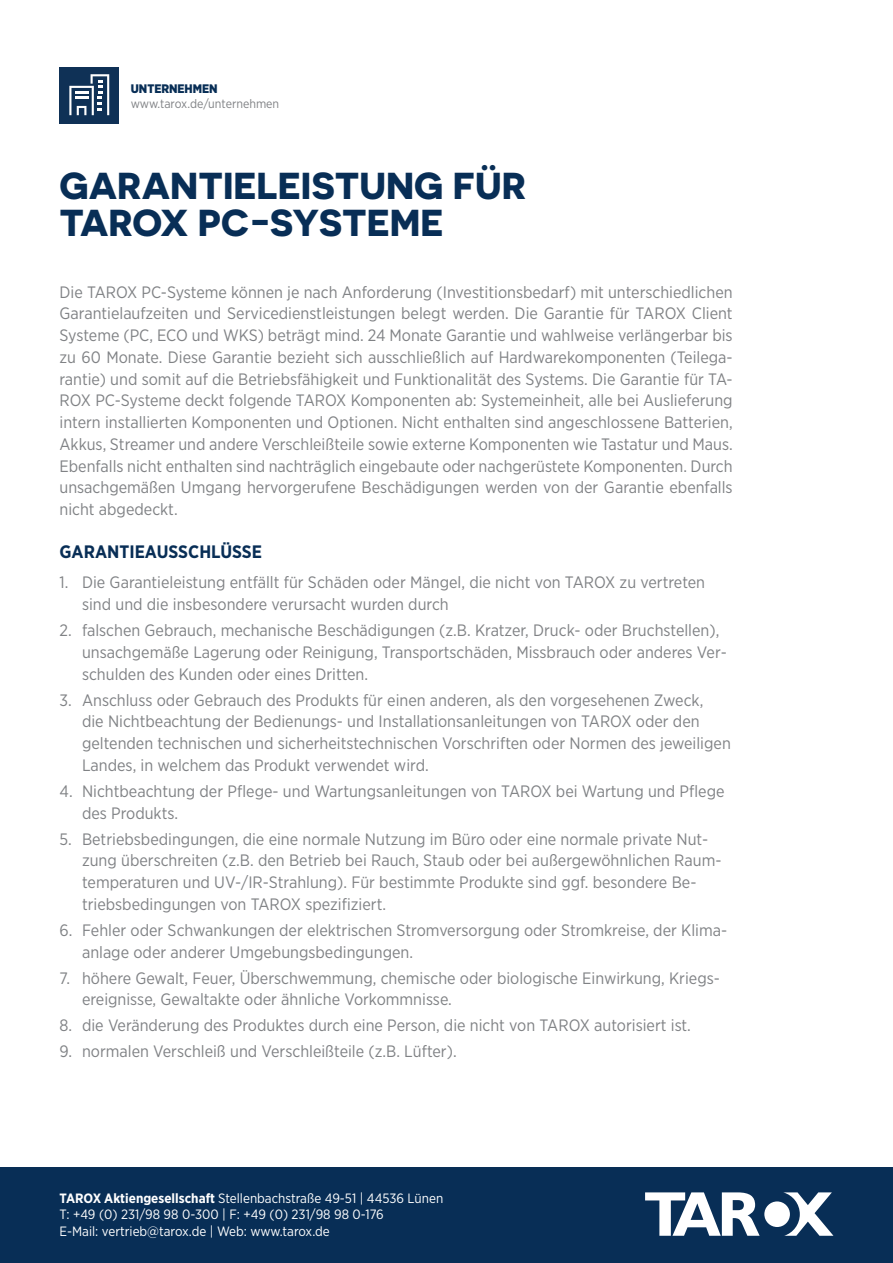
<style>
.page{position:relative;width:893px;height:1263px;background:#fff}
.page>*{position:absolute;margin:0;border:0;box-sizing:border-box;transform-origin:0 0}
.t1{font:700 37.5px/37.5px "Novecentosanswide";color:#082e56}
.t2{font:700 18px "Gotham Narrow";color:#082e56}
.t3{font:16.5px/21.8px "Gotham Narrow";color:#808285}
.t4{font:13.5px/16.5px "Gotham Narrow";color:#fff}
.t5{font:12.3px "Gotham Narrow";color:#808285}
.t6{font:900 12.3px "Gotham Narrow";color:#082e56}
.s1{font-weight:700}
</style>
<div class="page">
<div style="left:0;top:1167px;width:893px;height:96px;background:#082e56"></div>
<svg style="left:645px;top:1192px;width:115px;height:44px"></svg>
<svg style="left:783px;top:1192px;width:50px;height:44px"></svg>
<div style="left:764px;top:1201px;width:26px;height:26px;background:#fff;border-radius:50%"></div>
<div style="left:60px;top:67px;width:59px;height:56px;background:#0f3156"></div>
<svg style="left:69px;top:74px;width:40px;height:41px"></svg>
<p class="t6" style="left:131px;top:80px;width:88px">UNTERNEHMEN</p>
<p class="t5" style="left:131px;top:96px;width:150px">www.tarox.de/unternehmen</p>
<h1 class="t1" style="left:60px;top:166px;width:468px">GARANTIELEISTUNG FÜR<br>TAROX PC-SYSTEME</h1>
<p class="t3" style="left:60px;top:281px;width:675px;text-align:justify">Die TAROX PC-Systeme können je nach Anforderung (Investitionsbedarf) mit unterschiedlichen Garantielaufzeiten und Servicedienstleistungen belegt werden. Die Garantie für TAROX Client Systeme (PC, ECO und WKS) beträgt mind. 24 Monate Garantie und wahlweise verlängerbar bis zu 60 Monate. Diese Garantie bezieht sich ausschließlich auf Hardwarekomponenten (Teilega&shy;rantie) und somit auf die Betriebsfähigkeit und Funktionalität des Systems. Die Garantie für TA-ROX PC-Systeme deckt folgende TAROX Komponenten ab: Systemeinheit, alle bei Auslieferung intern installierten Komponenten und Optionen. Nicht enthalten sind angeschlossene Batterien, Akkus, Streamer und andere Verschleißteile sowie externe Komponenten wie Tastatur und Maus.<br>Ebenfalls nicht enthalten sind nachträglich eingebaute oder nachgerüstete Komponenten. Durch unsachgemäßen Umgang hervorgerufene Beschädigungen werden von der Garantie ebenfalls nicht abgedeckt.</p>
<p class="t2" style="left:60px;top:540px;width:204px">GARANTIEAUSSCHLÜSSE</p>
<p class="t3" style="left:82px;top:571px;width:625px;text-indent:-23px">1. Die Garantieleistung entfällt für Schäden oder Mängel, die nicht von TAROX zu vertreten sind und die insbesondere verursacht wurden durch</p>
<p class="t3" style="left:82px;top:619px;width:646px;text-indent:-23px">2. falschen Gebrauch, mechanische Beschädigungen (z.B. Kratzer, Druck- oder Bruchstellen), unsachgemäße Lagerung oder Reinigung, Transportschäden, Missbrauch oder anderes Ver&shy;schulden des Kunden oder eines Dritten.</p>
<p class="t3" style="left:82px;top:689px;width:650px;text-indent:-23px">3. Anschluss oder Gebrauch des Produkts für einen anderen, als den vorgesehenen Zweck,<br>die Nichtbeachtung der Bedienungs- und Installationsanleitungen von TAROX oder den geltenden technischen und sicherheitstechnischen Vorschriften oder Normen des jeweiligen Landes, in welchem das Produkt verwendet wird.</p>
<p class="t3" style="left:82px;top:780px;width:644px;text-indent:-23px">4. Nichtbeachtung der Pflege- und Wartungsanleitungen von TAROX bei Wartung und Pflege des Produkts.</p>
<p class="t3" style="left:82px;top:828px;width:641px;text-indent:-23px">5. Betriebsbedingungen, die eine normale Nutzung im Büro oder eine normale private Nut&shy;zung überschreiten (z.B. den Betrieb bei Rauch, Staub oder bei außergewöhnlichen Raum&shy;temperaturen und UV-/IR-Strahlung). Für bestimmte Produkte sind ggf. besondere Be&shy;triebsbedingungen von TAROX spezifiziert.</p>
<p class="t3" style="left:82px;top:919px;width:647px;text-indent:-23px">6. Fehler oder Schwankungen der elektrischen Stromversorgung oder Stromkreise, der Klima&shy;anlage oder anderer Umgebungsbedingungen.</p>
<p class="t3" style="left:82px;top:967px;width:639px;text-indent:-23px">7. höhere Gewalt, Feuer, Überschwemmung, chemische oder biologische Einwirkung, Kriegs&shy;ereignisse, Gewaltakte oder ähnliche Vorkommnisse.</p>
<p class="t3" style="left:60px;top:1014px;width:633px">8. die Veränderung des Produktes durch eine Person, die nicht von TAROX autorisiert ist.</p>
<p class="t3" style="left:60px;top:1040px;width:399px">9. normalen Verschleiß und Verschleißteile (z.B. Lüfter).</p>
<p class="t4" style="left:60px;top:1190px;width:385px"><span class="s1">TAROX Aktiengesellschaft</span> Stellenbachstraße 49-51 | 44536 Lünen<br>T: +49 (0) 231/98 98 0-300 | F: +49 (0) 231/98 98 0-176<br>E-Mail: vertrieb@tarox.de | Web: www.tarox.de</p>
</div>
